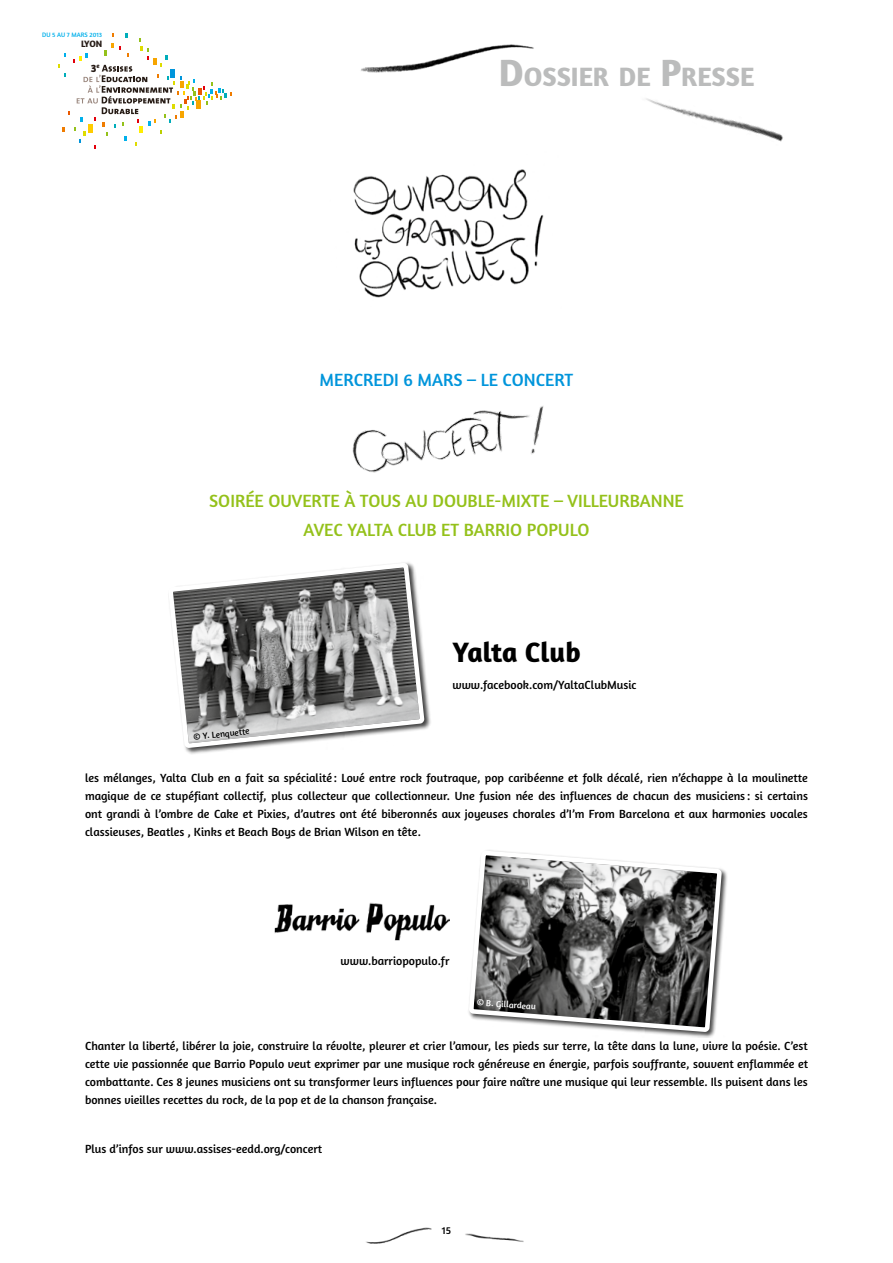
<style>
.page{position:relative;width:893px;height:1263px;background:#fff}
.page>*{position:absolute;margin:0;border:0;box-sizing:border-box;transform-origin:0 0}
.t1{font:700 28.5px "Amaranth";color:#000}
.t2{font:700 27px "Amaranth";color:#bbbcbc}
.t3{font:18px/29.2px "Amaranth";color:#94c11a}
.t4{font:18px "Amaranth";color:#0095db}
.t5{font:12px/18px "Amaranth";color:#000;text-align:justify}
.t6{font:700 11.25px "Amaranth";color:#271c16}
.t7{font:10.5px "Amaranth";color:#000}
.t8{font:700 9.3px "Amaranth";color:#271c16}
.t9{font:9px "Amaranth";color:#fff}
.t10{font:9px "Amaranth";color:#000}
.t11{font:6.6px "Amaranth";color:#00b0eb}
.s1{font-size:38.55px}
</style>
<div class="page">
<svg style="left:58px;top:33px;width:173px;height:116px"></svg>
<img style="left:361px;top:44px;width:173px;height:29px">
<img style="left:465px;top:1233px;width:59px;height:9px">
<img style="left:366px;top:1227px;width:66px;height:17px">
<img style="left:646px;top:98px;width:137px;height:44px">
<img style="left:352px;top:406px;width:192px;height:67px">
<div style="left:167px;top:562px;width:264px;height:193px;background:#000;opacity:.75"></div>
<svg style="left:167px;top:565px;width:259px;height:185px"></svg>
<img style="left:274px;top:902px;width:175px;height:38px">
<div style="left:468px;top:849px;width:261px;height:190px;background:#000;opacity:.75"></div>
<svg style="left:468px;top:849px;width:256px;height:185px"></svg>
<img style="left:353px;top:169px;width:191px;height:129px">
<p class="t11" style="left:42px;top:30px;width:62px">DU 5 AU 7 MARS 2013</p>
<p class="t8" style="left:81px;top:38px;width:23px">LYON</p>
<p class="t6" style="left:91px;top:61px;width:10px">3<sup>e</sup></p>
<h2 class="t2" style="left:499px;top:60px;width:257px"><span class="s1">D</span>OSSIER DE <span class="s1">P</span>RESSE</h2>
<h3 class="t4" style="left:320px;top:369px;width:105px">Mercredi 6 mars</h3>
<h3 class="t4" style="left:467px;top:369px;width:97px">– Le concert</h3>
<h3 class="t3" style="left:304px;top:485px;width:382px;text-indent:-94px">Soirée ouverte à tous Au Double-Mixte – Villeurbanne<br>Avec Yalta Club et Barri</h3>
<h3 class="t3" style="left:510px;top:515px;width:81px">o Populo</h3>
<h1 class="t1" style="left:452px;top:634px;width:130px">Yalta Club</h1>
<p class="t5" style="left:452px;top:676px;width:185px">www.facebook.com/YaltaClubMusic</p>
<p class="t10" style="left:193px;top:731px;width:58px;rotate:-6deg">© Y. Lenquette</p>
<p class="t5" style="left:85px;top:769px;width:724px">les mélanges, Yalta Club en a fait sa spécialité : Lové entre rock foutraque, pop caribéenne et folk décalé, rien n’échappe à la moulinette magique de ce stupéfiant collectif, plus collecteur que collectionneur. Une fusion née des influences de chacun des musiciens : si certains ont grandi à l’ombre de Cake et Pixies, d’autres ont été biberonnés aux joyeuses chorales d’I’m From Barcelona et aux harmonies vocales classieuses, Beatles , Kinks et Beach Boys de Brian Wilson en tête.</p>
<p class="t5" style="left:340px;top:951px;width:110px">www.barriopopulo.fr</p>
<p class="t9" style="left:477px;top:997px;width:61px;rotate:4deg">© B. Gillardeau</p>
<p class="t5" style="left:85px;top:1037px;width:724px">Chanter la liberté, libérer la joie, construire la révolte, pleurer et crier l’amour, les pieds sur terre, la tête dans la lune, vivre la poésie. C’est cette vie passionnée que Barrio Populo veut exprimer par une musique rock généreuse en énergie, parfois souffrante, souvent enflammée et combattante. Ces 8 jeunes musiciens ont su transformer leurs influences pour faire naître une musique qui leur ressemble. Ils puisent dans les bonnes vieilles recettes du rock, de la pop et de la chanson française.</p>
<p class="t5" style="left:85px;top:1140px;width:239px">Plus d’infos sur www.assises-eedd.org/concert</p>
<p class="t7" style="left:442px;top:1224px;width:11px">15</p>
</div>
